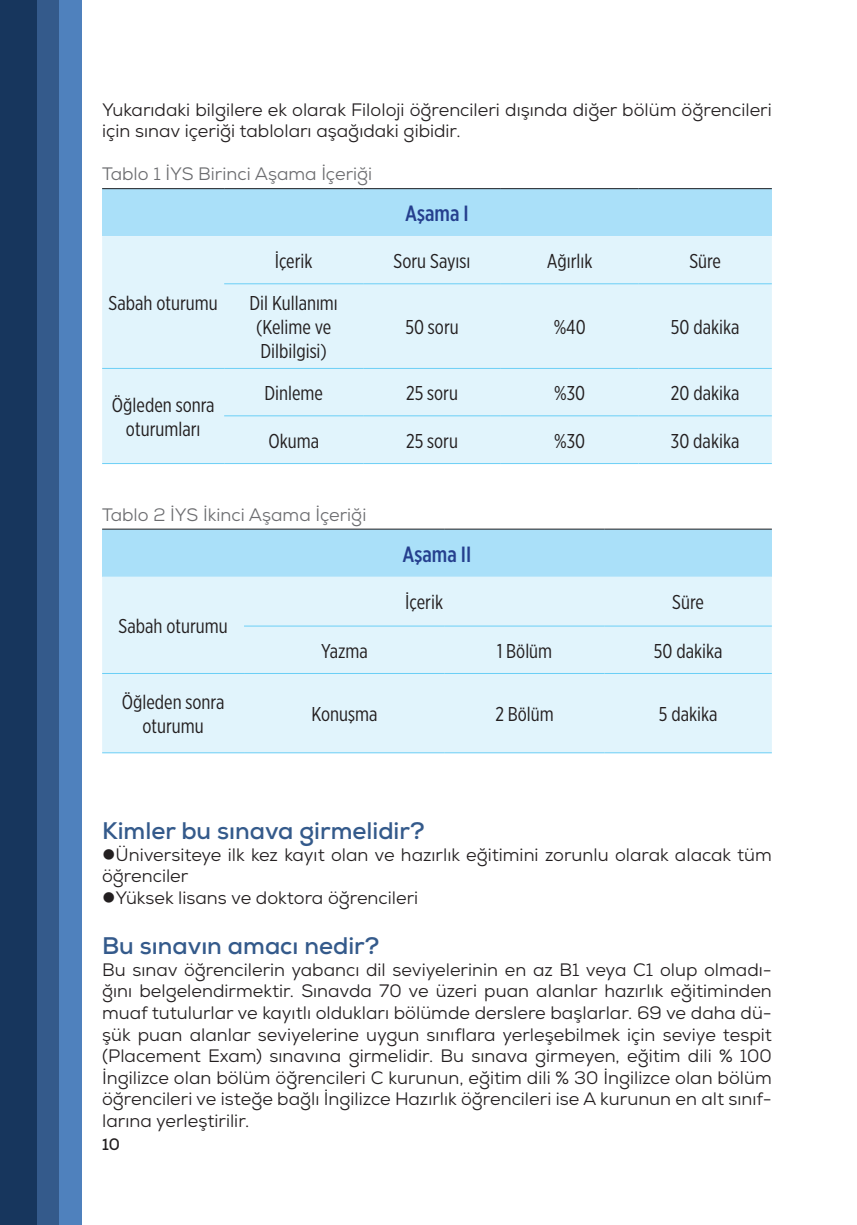
<style>
.page{position:relative;width:857px;height:1225px;background:#fff}
.page>*{position:absolute;margin:0;border:0;box-sizing:border-box;transform-origin:0 0}
.t1{font:700 24px "Nexa";color:#345a8b}
.t2{font:500 22px "Gotham X Narrow";color:#253f8e}
.t3{font:20px/24px "Gotham X Narrow";color:#231f20;text-align:center}
.t4{font:18px/21.6px "Nexa";color:#231f20}
.t5{font:18px "Nexa";color:#6c6d70}
.t6{font:700 16px "Nexa Slab";color:#231f20}
</style>
<div class="page">
<div style="left:37px;top:0;width:23px;height:1225px;background:#345a8b"></div>
<div style="left:0;top:0;width:37px;height:1225px;background:#17365d"></div>
<div style="left:60px;top:0;width:22px;height:1225px;background:#4f81bd"></div>
<div style="left:102px;top:189px;width:669px;height:47px;background:#aae0f9"></div>
<div style="left:102px;top:236px;width:669px;height:227px;background:#e1f4fc"></div>
<hr style="left:224px;top:283px;width:139px;height:1px;background:#6bcff6">
<hr style="left:363px;top:283px;width:137px;height:1px;background:#6bcff6">
<hr style="left:500px;top:283px;width:138px;height:1px;background:#6bcff6">
<hr style="left:638px;top:283px;width:133px;height:1px;background:#6bcff6">
<hr style="left:102px;top:368px;width:122px;height:1px;background:#6bcff6">
<hr style="left:224px;top:368px;width:139px;height:1px;background:#6bcff6">
<hr style="left:363px;top:368px;width:137px;height:1px;background:#6bcff6">
<hr style="left:500px;top:368px;width:138px;height:1px;background:#6bcff6">
<hr style="left:638px;top:368px;width:133px;height:1px;background:#6bcff6">
<hr style="left:224px;top:415px;width:139px;height:1px;background:#6bcff6">
<hr style="left:363px;top:415px;width:137px;height:1px;background:#6bcff6">
<hr style="left:500px;top:415px;width:138px;height:1px;background:#6bcff6">
<hr style="left:638px;top:415px;width:133px;height:1px;background:#6bcff6">
<hr style="left:102px;top:188px;width:122px;height:1px;background:#231f20">
<hr style="left:224px;top:188px;width:139px;height:1px;background:#231f20">
<hr style="left:363px;top:188px;width:137px;height:1px;background:#231f20">
<hr style="left:500px;top:188px;width:138px;height:1px;background:#231f20">
<hr style="left:638px;top:188px;width:133px;height:1px;background:#231f20">
<hr style="left:102px;top:463px;width:122px;height:1px;background:#6bcff6">
<hr style="left:224px;top:463px;width:139px;height:1px;background:#6bcff6">
<hr style="left:363px;top:463px;width:137px;height:1px;background:#6bcff6">
<hr style="left:500px;top:463px;width:138px;height:1px;background:#6bcff6">
<hr style="left:638px;top:463px;width:133px;height:1px;background:#6bcff6">
<div style="left:102px;top:529px;width:669px;height:47px;background:#aae0f9"></div>
<div style="left:102px;top:576px;width:669px;height:176px;background:#e1f4fc"></div>
<hr style="left:244px;top:625px;width:200px;height:1px;background:#6bcff6">
<hr style="left:444px;top:625px;width:160px;height:1px;background:#6bcff6">
<hr style="left:604px;top:625px;width:167px;height:1px;background:#6bcff6">
<hr style="left:102px;top:673px;width:142px;height:1px;background:#6bcff6">
<hr style="left:244px;top:673px;width:200px;height:1px;background:#6bcff6">
<hr style="left:444px;top:673px;width:160px;height:1px;background:#6bcff6">
<hr style="left:604px;top:673px;width:167px;height:1px;background:#6bcff6">
<hr style="left:102px;top:529px;width:142px;height:1px;background:#231f20">
<hr style="left:244px;top:529px;width:200px;height:1px;background:#231f20">
<hr style="left:444px;top:529px;width:160px;height:1px;background:#231f20">
<hr style="left:604px;top:529px;width:167px;height:1px;background:#231f20">
<hr style="left:102px;top:752px;width:142px;height:1px;background:#6bcff6">
<hr style="left:244px;top:752px;width:200px;height:1px;background:#6bcff6">
<hr style="left:444px;top:752px;width:160px;height:1px;background:#6bcff6">
<hr style="left:604px;top:752px;width:167px;height:1px;background:#6bcff6">
<p class="t4" style="left:102px;top:99px;width:670px">Yukarıdaki bilgilere ek olarak Filoloji öğrencileri dışında diğer bölüm öğrencileri için sınav içeriği tabloları aşağıdaki gibidir.</p>
<p class="t5" style="left:102px;top:163px;width:271px">Tablo 1 İYS Birinci Aşama İçeriği</p>
<p class="t2" style="left:405px;top:200px;width:65px">Aşama I</p>
<p class="t3" style="left:108px;top:291px;width:111px">Sabah oturumu</p>
<p class="t3" style="left:112px;top:393px;width:104px">Öğleden sonra oturumları</p>
<p class="t3" style="left:274px;top:249px;width:39px">İçerik</p>
<p class="t3" style="left:393px;top:249px;width:78px">Soru Sayısı</p>
<p class="t3" style="left:546px;top:249px;width:47px">Ağırlık</p>
<p class="t3" style="left:689px;top:249px;width:33px">Süre</p>
<p class="t3" style="left:249px;top:291px;width:90px">Dil Kullanımı (Kelime ve<br>Dilbilgisi)</p>
<p class="t3" style="left:405px;top:315px;width:55px">50 soru</p>
<p class="t3" style="left:553px;top:315px;width:34px">%40</p>
<p class="t3" style="left:670px;top:315px;width:70px">50 dakika</p>
<p class="t3" style="left:264px;top:381px;width:60px">Dinleme</p>
<p class="t3" style="left:406px;top:381px;width:53px">25 soru</p>
<p class="t3" style="left:554px;top:381px;width:33px">%30</p>
<p class="t3" style="left:670px;top:381px;width:70px">20 dakika</p>
<p class="t3" style="left:268px;top:428px;width:52px">Okuma</p>
<p class="t3" style="left:406px;top:428px;width:53px">25 soru</p>
<p class="t3" style="left:554px;top:428px;width:33px">%30</p>
<p class="t3" style="left:670px;top:428px;width:70px">30 dakika</p>
<p class="t5" style="left:102px;top:503px;width:265px">Tablo 2 İYS İkinci Aşama İçeriği</p>
<p class="t3" style="left:118px;top:614px;width:111px">Sabah oturumu</p>
<p class="t2" style="left:402px;top:540px;width:70px">Aşama II</p>
<p class="t3" style="left:405px;top:590px;width:39px">İçerik</p>
<p class="t3" style="left:672px;top:590px;width:33px">Süre</p>
<p class="t3" style="left:122px;top:690px;width:104px">Öğleden sonra oturumu</p>
<p class="t3" style="left:321px;top:638px;width:48px">Yazma</p>
<p class="t3" style="left:496px;top:638px;width:57px">1 Bölüm</p>
<p class="t3" style="left:653px;top:638px;width:70px">50 dakika</p>
<p class="t3" style="left:311px;top:702px;width:67px">Konuşma</p>
<p class="t3" style="left:495px;top:702px;width:60px">2 Bölüm</p>
<p class="t3" style="left:658px;top:702px;width:60px">5 dakika</p>
<h1 class="t1" style="left:102px;top:815px;width:324px">Kimler bu sınava girmelidir?</h1>
<p class="t4" style="left:102px;top:843px;width:670px">●Üniversiteye ilk kez kayıt olan ve hazırlık eğitimini zorunlu olarak alacak tüm öğrenciler</p>
<p class="t4" style="left:102px;top:886px;width:317px">●Yüksek lisans ve doktora öğrencileri</p>
<h1 class="t1" style="left:102px;top:930px;width:278px">Bu sınavın amacı nedir?</h1>
<p class="t4" style="left:102px;top:958px;width:671px;text-align:justify">Bu sınav öğrencilerin yabancı dil seviyelerinin en az B1 veya C1 olup olmadı&shy;ğını belgelendirmektir. Sınavda 70 ve üzeri puan alanlar hazırlık eğitiminden muaf tutulurlar ve kayıtlı oldukları bölümde derslere başlarlar. 69 ve daha dü&shy;şük puan alanlar seviyelerine uygun sınıflara yerleşebilmek için seviye tespit (Placement Exam) sınavına girmelidir. Bu sınava girmeyen, eğitim dili % 100<br>İngilizce olan bölüm öğrencileri C kurunun, eğitim dili % 30 İngilizce olan bölüm öğrencileri ve isteğe bağlı İngilizce Hazırlık öğrencileri ise A kurunun en alt sınıf&shy;larına yerleştirilir.</p>
<p class="t6" style="left:102px;top:1134px;width:19px">10</p>
</div>
